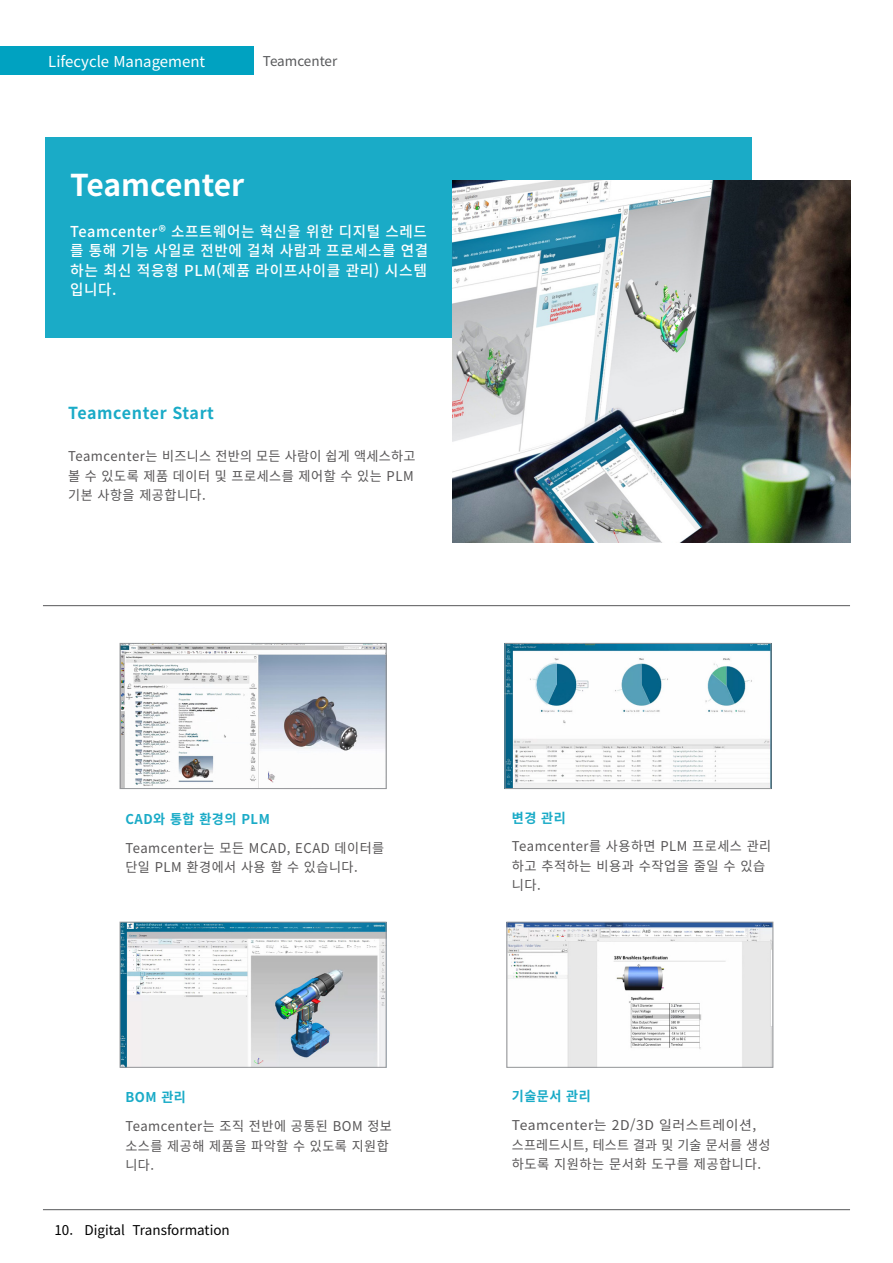
<style>
.page{position:relative;width:893px;height:1263px;background:#fff}
.page>*{position:absolute;margin:0;border:0;box-sizing:border-box;transform-origin:0 0}
.t1{font:700 30px "Noto Sans KR";color:#fff}
.t2{font:700 16.5px "Noto Sans KR";letter-spacing:.04em;color:#1aabc7}
.t3{font:500 15px/19.5px "Noto Sans KR";letter-spacing:.04em;color:#fff;text-align:justify}
.t4{font:15px "Noto Sans KR";color:#fff}
.t5{font:13.5px/19.5px "Noto Sans KR";letter-spacing:.04em;color:#585657}
.t6{font:13.5px/19.5px "Noto Sans KR";letter-spacing:.04em;color:#585657;scale:.96 1}
.t7{font:700 13.5px "Noto Sans KR";letter-spacing:.04em;color:#1aabc7}
.t8{font:13.5px "Noto Sans CJ Kkr";color:#000}
.t9{font:13.5px "Noto Sans KR";color:#57585a}
</style>
<div class="page">
<hr style="left:43px;top:1209px;width:807px;height:1px;background:#57585a">
<hr style="left:43px;top:605px;width:807px;height:1px;background:#57585a">
<div style="left:45px;top:137px;width:707px;height:201px;background:#1aabc7"></div>
<img style="left:453px;top:181px;width:397px;height:362px">
<img style="left:122px;top:645px;width:262px;height:142px">
<div style="left:120px;top:643px;width:266px;height:146px;border:1px solid #939598"></div>
<img style="left:122px;top:924px;width:262px;height:141px">
<div style="left:120px;top:922px;width:266px;height:145px;border:1px solid #939598"></div>
<img style="left:507px;top:645px;width:262px;height:142px">
<div style="left:505px;top:643px;width:266px;height:146px;border:1px solid #939598"></div>
<img style="left:509px;top:924px;width:262px;height:141px">
<div style="left:507px;top:922px;width:266px;height:145px;border:1px solid #939598"></div>
<div style="left:0;top:47px;width:253px;height:28px;background:#00a2c1"></div>
<p class="t4" style="left:48px;top:53px;width:159px">Lifecycle Management</p>
<p class="t9" style="left:263px;top:54px;width:76px">Teamcenter</p>
<p class="t1" style="left:70px;top:168px;width:176px">Teamcenter</p>
<p class="t3" style="left:70px;top:222px;width:359px">Teamcenter® 소프트웨어는 혁신을 위한 디지털 스레드 를 통해 기능 사일로 전반에 걸쳐 사람과 프로세스를 연결 하는 최신 적응형 PLM(제품 라이프사이클 관리) 시스템</p>
<p class="t3" style="left:70px;top:280px;width:48px">입니다.</p>
<p class="t2" style="left:68px;top:404px;width:147px">Teamcenter Start</p>
<p class="t5" style="left:68px;top:447px;width:349px">Teamcenter는 비즈니스 전반의 모든 사람이 쉽게 액세스하고 볼 수 있도록 제품 데이터 및 프로세스를 제어할 수 있는 PLM 기본 사항을 제공합니다.</p>
<p class="t7" style="left:125px;top:811px;width:146px">CAD와 통합 환경의 PLM</p>
<p class="t7" style="left:512px;top:810px;width:55px">변경 관리</p>
<p class="t5" style="left:125px;top:838px;width:260px">Teamcenter는 모든 MCAD, ECAD 데이터를 단일 PLM 환경에서 사용 할 수 있습니다.</p>
<p class="t5" style="left:512px;top:837px;width:261px">Teamcenter를 사용하면 PLM 프로세스 관리 하고 추적하는 비용과 수작업을 줄일 수 있습 니다.</p>
<p class="t7" style="left:125px;top:1090px;width:62px">BOM 관리</p>
<p class="t7" style="left:512px;top:1089px;width:81px">기술문서 관리</p>
<p class="t5" style="left:125px;top:1117px;width:268px">Teamcenter는 조직 전반에 공통된 BOM 정보 소스를 제공해 제품을 파악할 수 있도록 지원합 니다.</p>
<p class="t5" style="left:512px;top:1116px;width:246px">Teamcenter는 2D/3D 일러스트레이션,</p>
<p class="t6" style="left:512px;top:1135px;width:271px">스프레드시트, 테스트 결과 및 기술 문서를 생성 하도록 지원하는 문서화 도구를 제공합니다.</p>
<p class="t8" style="left:54px;top:1222px;width:177px">10. Digital Transformation</p>
</div>
